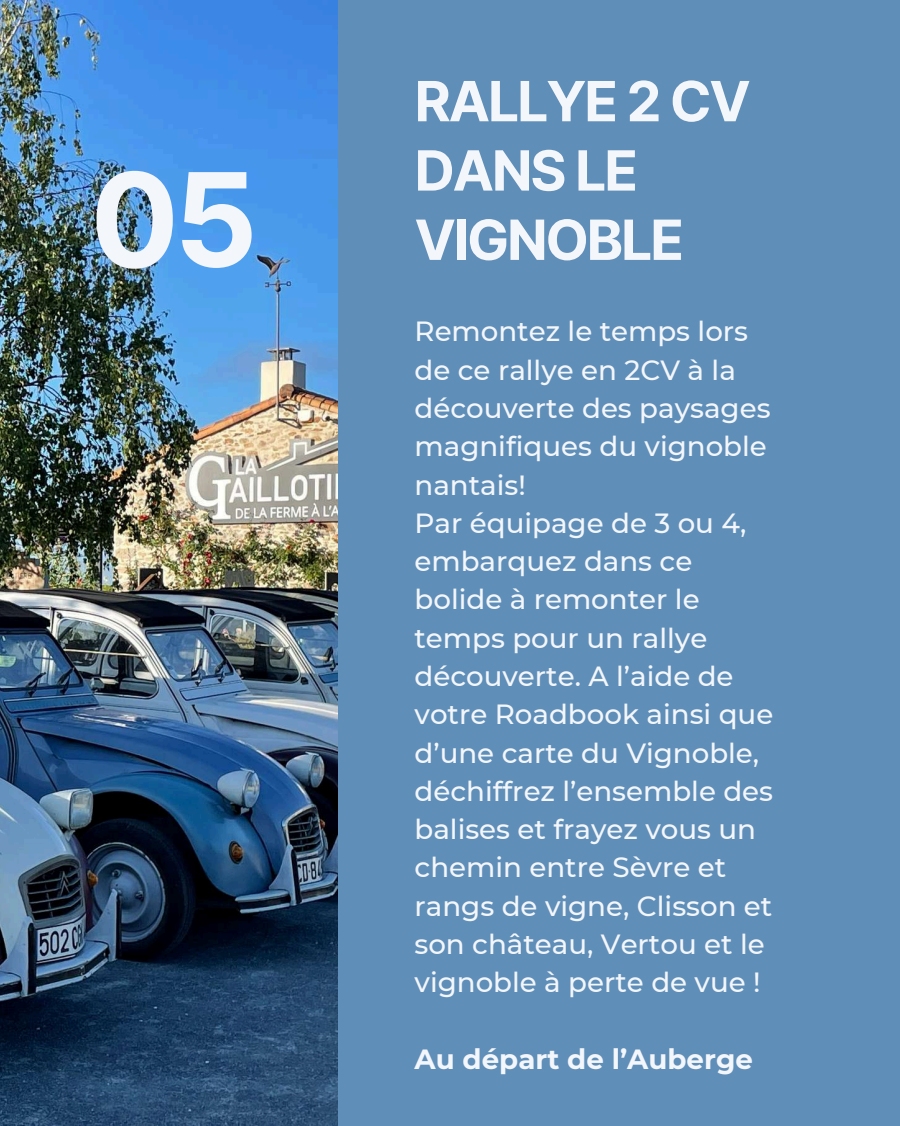
<style>
.page{position:relative;width:900px;height:1126px;background:#fff}
.page>*{position:absolute;margin:0;border:0;box-sizing:border-box;transform-origin:0 0}
.t1{font:700 129.9px "Inter";color:#f3f6fa}
.t2{font:700 55.4px/69.2px "Inter";letter-spacing:-.04em;color:#f3f6fa}
.t3{font:500 27.7px/38.2px "Montserrat";color:#f3f6fa}
.t4{font:700 27.7px "Montserrat";color:#f3f6fa}
</style>
<div class="page">
<div style="left:0;top:0;width:900px;height:1125px;background:#5f8eb8"></div>
<img style="left:0;top:0;width:338px;height:1125px">
<h1 class="t1" style="left:90px;top:142px;width:169px">05</h1>
<h2 class="t2" style="left:415px;top:66px;width:338px">RALLYE 2 CV<br>DANS LE<br>VIGNOBLE</h2>
<p class="t3" style="left:415px;top:312px;width:360px">Remontez le temps lors de ce rallye en 2CV à la découverte des paysages magnifiques du vignoble nantais!<br>Par équipage de 3 ou 4, embarquez dans ce bolide à remonter le temps pour un rallye découverte. A l’aide de votre Roadbook ainsi que d’une carte du Vignoble, déchiffrez l’ensemble des balises et frayez vous un chemin entre Sèvre et rangs de vigne, Clisson et son château, Vertou et le vignoble à perte de vue !</p>
<p class="t4" style="left:415px;top:1041px;width:340px">Au départ de l’Auberge</p>
</div>
